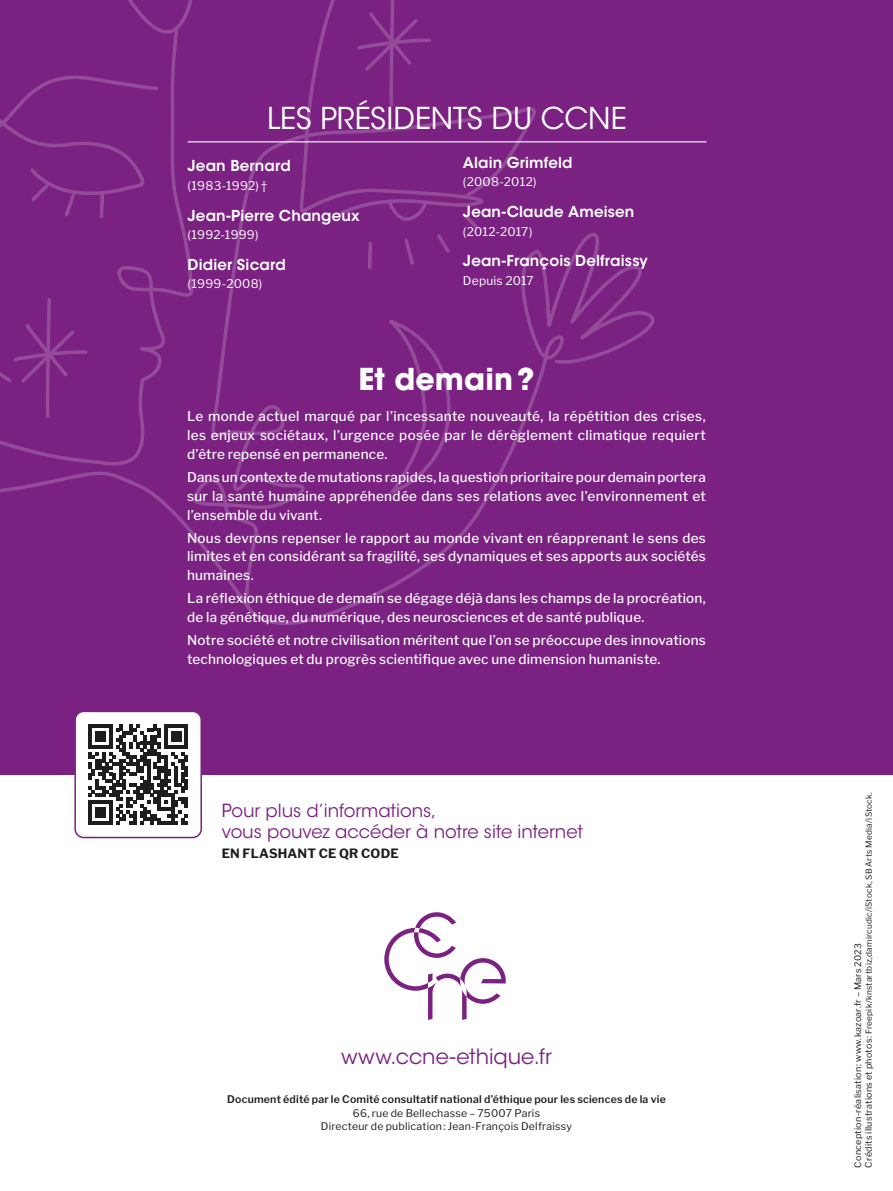
<style>
.page{position:relative;width:893px;height:1191px;background:#fff}
.page>*{position:absolute;margin:0;border:0;box-sizing:border-box;transform-origin:0 0}
.t1{font:30px "ITC Avant Garde Std";letter-spacing:-.005em;color:#fff}
.t2{font:700 30px "ITC Avant Garde Std";letter-spacing:.005em;color:#fff}
.t3{font:21px "ITC Avant Garde Std";color:#7a2182}
.t4{font:18px/21px "ITC Avant Garde Std";color:#7a2182}
.t5{font:600 15px "ITC Avant Garde Std";letter-spacing:.01em;color:#fff}
.t6{font:500 13.5px/18.8px "Libre Franklin";letter-spacing:.015em;color:#fff;text-align:justify}
.t7{font:700 12.75px "Libre Franklin";letter-spacing:.015em;color:#1d1d1b}
.t8{font:12px "Libre Franklin";letter-spacing:.015em;color:#fff}
.t9{font:10.5px/13.5px "Libre Franklin";letter-spacing:.02em;color:#1d1d1b;text-align:center}
.t10{font:600 10.5px "Libre Franklin";letter-spacing:.02em;color:#1d1d1b}
.t11{font:9px "Libre Franklin";letter-spacing:.025em;color:#1d1d1b}
.t12{font:8.25px "Libre Franklin";letter-spacing:.025em;color:#1d1d1b}
.s1{font-size:9px}
</style>
<div class="page">
<div style="left:0;top:0;width:893px;height:774px;background:#7a2182"></div>
<svg style="left:249px;top:107px;width:425px;height:518px"></svg>
<svg style="left:299px;top:0;width:189px;height:271px"></svg>
<svg style="left:386px;top:316px;width:69px;height:180px"></svg>
<svg style="left:0;top:107px;width:252px;height:504px"></svg>
<svg style="left:0;top:0;width:215px;height:421px"></svg>
<svg style="left:384px;top:912px;width:122px;height:108px"></svg>
<div style="left:75px;top:711px;width:126px;height:126px;background:#fff;border-radius:9px"></div>
<svg style="left:88px;top:724px;width:100px;height:100px"></svg>
<div style="left:74px;top:710px;width:128px;height:128px;border:2px solid #7a2182;border-radius:9px"></div>
<hr style="left:188px;top:141px;width:518px;height:1px;background:#fff">
<h1 class="t1" style="left:267px;top:99px;width:361px">LES PRÉSIDENTS DU CCNE</h1>
<p class="t5" style="left:188px;top:156px;width:105px">Jean Bernard</p>
<p class="t8" style="left:188px;top:176px;width:81px">(1983-1992) †</p>
<p class="t5" style="left:188px;top:206px;width:174px">Jean-Pierre Changeux</p>
<p class="t8" style="left:188px;top:225px;width:72px">(1992-1999)</p>
<p class="t5" style="left:188px;top:255px;width:100px">Didier Sicard</p>
<p class="t8" style="left:188px;top:275px;width:76px">(1999-2008)</p>
<p class="t5" style="left:463px;top:153px;width:111px">Alain Grimfeld</p>
<p class="t8" style="left:463px;top:172px;width:75px">(2008-2012)</p>
<p class="t5" style="left:463px;top:202px;width:173px">Jean-Claude Ameisen</p>
<p class="t8" style="left:463px;top:222px;width:71px">(2012-2017)</p>
<p class="t5" style="left:463px;top:251px;width:186px">Jean-François Delfraissy</p>
<p class="t8" style="left:463px;top:271px;width:72px">Depuis 2017</p>
<h1 class="t2" style="left:358px;top:359px;width:178px">Et demain?</h1>
<p class="t6" style="left:187px;top:406px;width:520px">Le monde actuel marqué par l’incessante nouveauté, la répétition des crises, les enjeux sociétaux, l’urgence posée par le dérèglement climatique requiert d’être repensé en permanence.</p>
<p class="t6" style="left:187px;top:466px;width:520px">Dans un contexte de mutations rapides, la question prioritaire pour demain portera sur la santé humaine appréhendée dans ses relations avec l’environnement et l’ensemble du vivant.</p>
<p class="t6" style="left:187px;top:527px;width:520px">Nous devrons repenser le rapport au monde vivant en réapprenant le sens des limites et en considérant sa fragilité, ses dynamiques et ses apports aux sociétés humaines.</p>
<p class="t6" style="left:187px;top:587px;width:520px">La réflexion éthique de demain se dégage déjà dans les champs de la procréation, de la génétique, du numérique, des neurosciences et de santé publique.</p>
<p class="t6" style="left:187px;top:629px;width:520px">Notre société et notre civilisation méritent que l’on se préoccupe des innovations technologiques et du progrès scientifique avec une dimension humaniste.</p>
<h3 class="t4" style="left:222px;top:800px;width:363px">Pour plus d’informations,<br>vous pouvez accéder à notre site internet</h3>
<p class="t7" style="left:222px;top:843px;width:179px">EN FLASHANT CE QR CODE</p>
<h2 class="t3" style="left:341px;top:1043px;width:212px">www.ccne-ethique.fr</h2>
<p class="t10" style="left:227px;top:1091px;width:440px">Document édité par le Comité consultatif national d’éthique pour les sciences de la vie</p>
<p class="t9" style="left:321px;top:1105px;width:253px">66, rue de Bellechasse – 75007 Paris<br>Directeur de publication: Jean-François Delfraissy</p>
<p class="t12" style="left:862px;top:1167px;width:377px;rotate:-90deg"><span class="s1">Crédits illustrations et photos:</span> Freepik/knstartbiz,damircudic/iStock, SB Arts Media/iStock.</p>
<p class="t11" style="left:851px;top:1167px;width:226px;rotate:-90deg">Conception-réalisation: www.kazoar.fr – Mars 2023</p>
</div>
